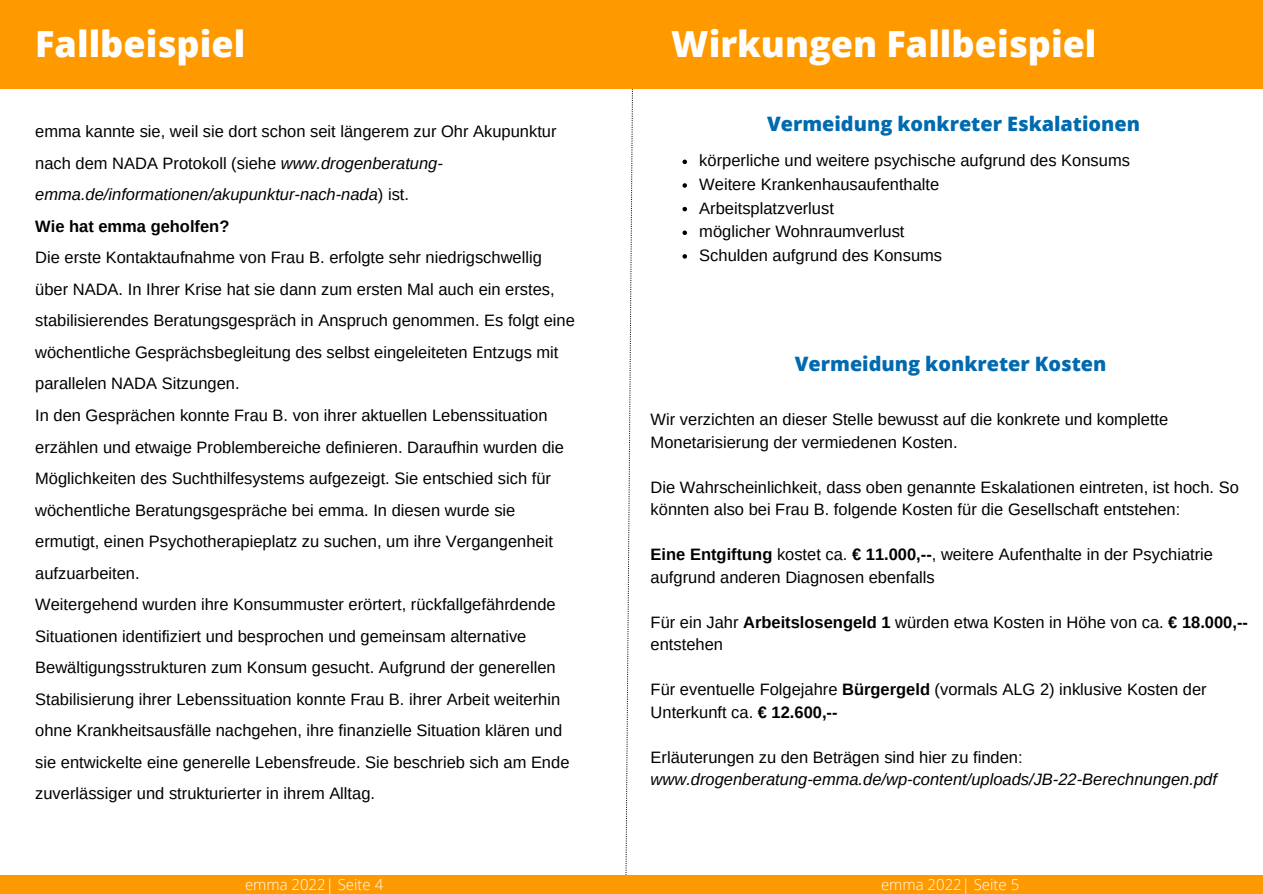
<style>
.page{position:relative;width:1263px;height:894px;background:#fff}
.page>*{position:absolute;margin:0;border:0;box-sizing:border-box;transform-origin:0 0}
.t1{font:800 36px "Open Sans";color:#fff}
.t2{font:800 19.8px "Open Sans";color:#006ab0}
.t3{font:16.5px/31.5px "Arimo";color:#000}
.t4{font:italic 16.5px "Arimo";color:#000}
.t5{font:16.5px "Arimo";color:#000}
.t6{font:300 15px "Open Sans";color:#fff}
.s1{font-style:italic}
.s2{font-weight:700}
</style>
<div class="page">
<svg style="left:625px;top:88px;width:9px;height:787px"></svg>
<div style="left:0;top:0;width:1262px;height:88px;background:#f90"></div>
<div style="left:0;top:875px;width:1263px;height:18px;background:#f90"></div>
<svg style="left:682px;top:159px;width:5px;height:5px"></svg>
<svg style="left:682px;top:183px;width:5px;height:5px"></svg>
<svg style="left:682px;top:207px;width:5px;height:4px"></svg>
<svg style="left:682px;top:230px;width:5px;height:5px"></svg>
<svg style="left:682px;top:254px;width:5px;height:4px"></svg>
<h1 class="t1" style="left:35px;top:18px;width:212px">Fallbeispiel</h1>
<p class="t3" style="left:35px;top:116px;width:523px">emma kannte sie, weil sie dort schon seit längerem zur Ohr Akupunktur nach dem NADA Protokoll (siehe <span class="s1">www.drogenberatung&shy;emma.de/informationen/akupunktur-nach-nada</span>) ist.<br><span class="s2">Wie hat emma geholfen?</span></p>
<p class="t3" style="left:35px;top:242px;width:541px">Die erste Kontaktaufnahme von Frau B. erfolgte sehr niedrigschwellig über NADA. In Ihrer Krise hat sie dann zum ersten Mal auch ein erstes, stabilisierendes Beratungsgespräch in Anspruch genommen. Es folgt eine wöchentliche Gesprächsbegleitung des selbst eingeleiteten Entzugs mit parallelen NADA Sitzungen.<br>In den Gesprächen konnte Frau B. von ihrer aktuellen Lebenssituation erzählen und etwaige Problembereiche definieren. Daraufhin wurden die Möglichkeiten des Suchthilfesystems aufgezeigt. Sie entschied sich für wöchentliche Beratungsgespräche bei emma. In diesen wurde sie ermutigt, einen Psychotherapieplatz zu suchen, um ihre Vergangenheit aufzuarbeiten.<br>Weitergehend wurden ihre Konsummuster erörtert, rückfallgefährdende Situationen identifiziert und besprochen und gemeinsam alternative Bewältigungsstrukturen zum Konsum gesucht. Aufgrund der generellen Stabilisierung ihrer Lebenssituation konnte Frau B. ihrer Arbeit weiterhin ohne Krankheitsausfälle nachgehen, ihre finanzielle Situation klären und sie entwickelte eine generelle Lebensfreude. Sie beschrieb sich am Ende zuverlässiger und strukturierter in ihrem Alltag.</p>
<p class="t6" style="left:245px;top:873px;width:140px">emma 2022| Seite 4</p>
<h1 class="t1" style="left:671px;top:18px;width:427px">Wirkungen Fallbeispiel</h1>
<p class="t2" style="left:767px;top:110px;width:374px">Vermeidung konkreter Eskalationen</p>
<p class="t5" style="left:699px;top:151px;width:432px">körperliche und weitere psychische aufgrund des Konsums</p>
<p class="t3" style="left:699px;top:172px;width:244px;line-height:23.5px">Weitere Krankenhausaufenthalte<br>Arbeitsplatzverlust<br>möglicher Wohnraumverlust<br>Schulden aufgrund des Konsums</p>
<p class="t2" style="left:795px;top:350px;width:313px">Vermeidung konkreter Kosten</p>
<p class="t3" style="left:651px;top:408px;width:519px;line-height:22.5px">Wir verzichten an dieser Stelle bewusst auf die konkrete und komplette<br>Monetarisierung der vermiedenen Kosten.</p>
<p class="t3" style="left:651px;top:475px;width:590px;line-height:22.5px">Die Wahrscheinlichkeit, dass oben genannte Eskalationen eintreten, ist hoch. So könnten also bei Frau B. folgende Kosten für die Gesellschaft entstehen:</p>
<p class="t3" style="left:651px;top:543px;width:564px;line-height:22.5px"><span class="s2">Eine Entgiftung</span> kostet ca. <span class="s2">€ 11.000,--</span>, weitere Aufenthalte in der Psychiatrie aufgrund anderen Diagnosen ebenfalls</p>
<p class="t3" style="left:651px;top:610px;width:599px;line-height:22.5px">Für ein Jahr <span class="s2">Arbeitslosengeld 1</span> würden etwa Kosten in Höhe von ca. <span class="s2">€ 18.000,-- </span>entstehen</p>
<p class="t3" style="left:651px;top:678px;width:558px;line-height:22.5px">Für eventuelle Folgejahre <span class="s2">Bürgergeld</span> (vormals ALG 2) inklusive Kosten der<br>Unterkunft ca. <span class="s2">€ 12.600,--</span></p>
<p class="t3" style="left:651px;top:741px;width:374px">Erläuterungen zu den Beträgen sind hier zu finden:</p>
<p class="t4" style="left:651px;top:770px;width:568px">www.drogenberatung-emma.de/wp-content/uploads/JB-22-Berechnungen.pdf</p>
<p class="t6" style="left:881px;top:873px;width:140px">emma 2022| Seite 5</p>
</div>
